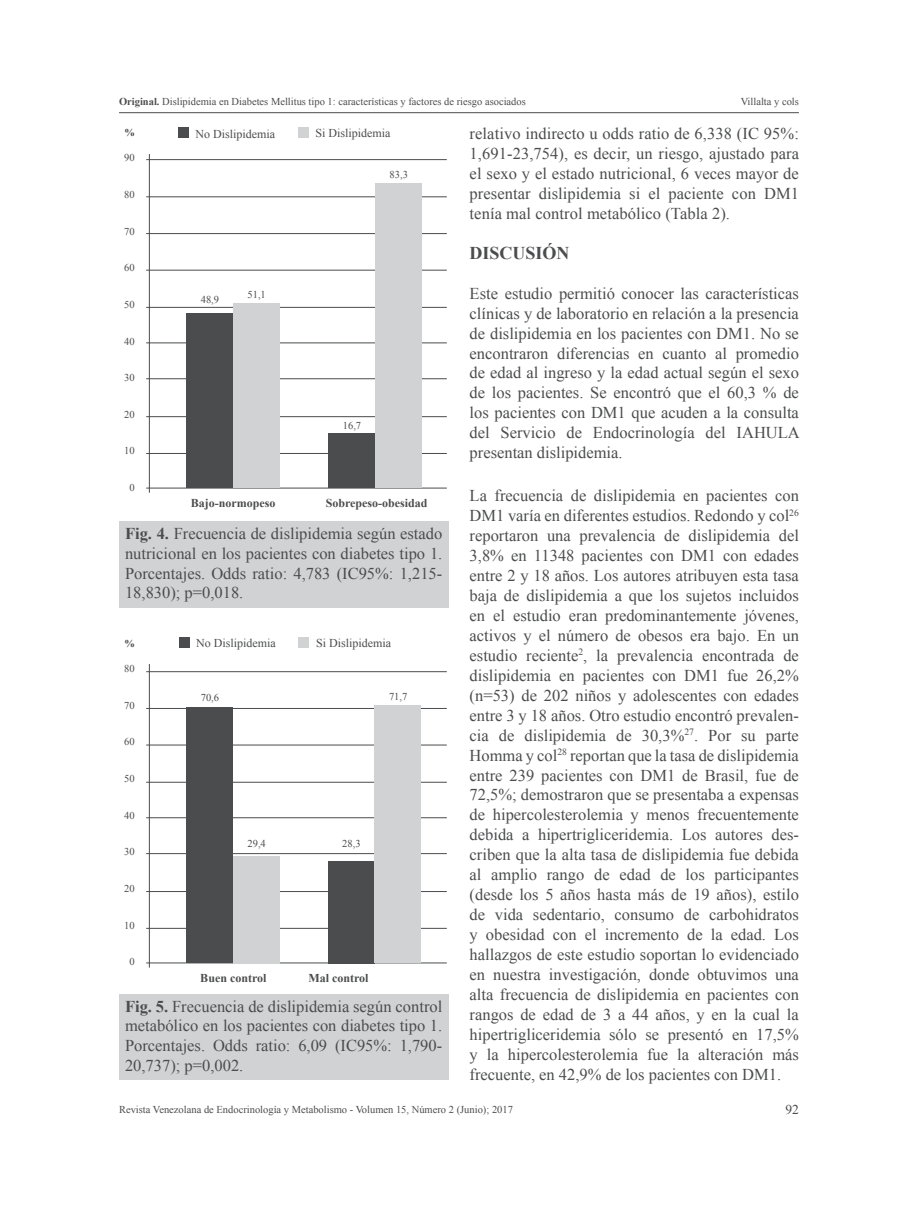
<style>
.page{position:relative;width:918px;height:1212px;background:#fff}
.page>*{position:absolute;margin:0;border:0;box-sizing:border-box;transform-origin:0 0}
.subtitulos{font:700 18px "Times New Roman";color:#4b4c4d}
.contenido_general{font:16.5px/20px "Times New Roman";color:#4b4c4d;text-align:justify}
.tabla{font:16.5px/19.8px "Times New Roman";color:#4b4c4d;text-align:justify}
.t1{font:13.5px "Times New Roman";color:#4b4c4d}
.figura{font:12px "Times New Roman";color:#4b4c4d}
.figura-2{font:700 12px "Times New Roman";color:#4b4c4d}
.figura-3{font:10.5px "Times New Roman";color:#4b4c4d}
.figura-4{font:700 10.5px "Times New Roman";color:#4b4c4d}
.s1{font-weight:700}
</style>
<div class="page">
<hr style="left:119px;top:112px;width:680px;height:1px;background:#4b4c4d">
<div style="left:119px;top:521px;width:329px;height:87px;background:#d1d2d4"></div>
<hr style="left:149px;top:154px;width:1px;height:339px;background:#4b4c4d">
<hr style="left:146px;top:270px;width:301px;height:1px;background:#4b4c4d">
<hr style="left:146px;top:307px;width:301px;height:1px;background:#4b4c4d">
<hr style="left:146px;top:343px;width:301px;height:1px;background:#4b4c4d">
<hr style="left:146px;top:378px;width:301px;height:1px;background:#4b4c4d">
<hr style="left:146px;top:416px;width:301px;height:1px;background:#4b4c4d">
<hr style="left:146px;top:453px;width:301px;height:1px;background:#4b4c4d">
<hr style="left:146px;top:488px;width:301px;height:1px;background:#4b4c4d">
<hr style="left:146px;top:233px;width:301px;height:1px;background:#4b4c4d">
<hr style="left:146px;top:197px;width:301px;height:1px;background:#4b4c4d">
<hr style="left:146px;top:159px;width:301px;height:1px;background:#4b4c4d">
<div style="left:186px;top:314px;width:47px;height:174px;background:#4b4c4d"></div>
<div style="left:233px;top:303px;width:47px;height:185px;background:#d1d2d4"></div>
<div style="left:329px;top:433px;width:46px;height:55px;background:#4b4c4d"></div>
<div style="left:375px;top:184px;width:47px;height:304px;background:#d1d2d4"></div>
<div style="left:179px;top:128px;width:10px;height:10px;background:#4b4c4d"></div>
<div style="left:298px;top:128px;width:10px;height:10px;background:#d1d2d4"></div>
<div style="left:119px;top:994px;width:329px;height:86px;background:#d1d2d4"></div>
<div style="left:328px;top:861px;width:47px;height:102px;background:#4b4c4d"></div>
<hr style="left:149px;top:664px;width:1px;height:303px;background:#4b4c4d">
<hr style="left:146px;top:745px;width:301px;height:1px;background:#4b4c4d">
<hr style="left:146px;top:782px;width:301px;height:1px;background:#4b4c4d">
<hr style="left:146px;top:817px;width:301px;height:1px;background:#4b4c4d">
<hr style="left:146px;top:853px;width:301px;height:1px;background:#4b4c4d">
<hr style="left:146px;top:891px;width:301px;height:1px;background:#4b4c4d">
<hr style="left:146px;top:928px;width:301px;height:1px;background:#4b4c4d">
<hr style="left:146px;top:963px;width:301px;height:1px;background:#4b4c4d">
<hr style="left:146px;top:708px;width:301px;height:1px;background:#4b4c4d">
<hr style="left:146px;top:671px;width:301px;height:1px;background:#4b4c4d">
<div style="left:186px;top:708px;width:47px;height:255px;background:#4b4c4d"></div>
<div style="left:233px;top:856px;width:47px;height:107px;background:#d1d2d4"></div>
<div style="left:375px;top:705px;width:46px;height:258px;background:#d1d2d4"></div>
<div style="left:179px;top:637px;width:10px;height:11px;background:#4b4c4d"></div>
<div style="left:299px;top:637px;width:10px;height:10px;background:#d1d2d4"></div>
<p class="figura-3" style="left:119px;top:95px;width:408px"><span class="s1">Original.</span> Dislipidemia en Diabetes Mellitus tipo 1: características y factores de riesgo asociados</p>
<p class="figura-3" style="left:741px;top:95px;width:60px">Villalta y cols</p>
<p class="figura-4" style="left:124px;top:125px;width:12px">%</p>
<p class="figura" style="left:195px;top:125px;width:81px">No Dislipidemia</p>
<p class="figura" style="left:315px;top:125px;width:77px">Si Dislipidemia</p>
<p class="figura-3" style="left:124px;top:151px;width:12px">90</p>
<p class="figura-3" style="left:124px;top:187px;width:12px">80</p>
<p class="figura-3" style="left:124px;top:224px;width:12px">70</p>
<p class="figura-3" style="left:124px;top:261px;width:12px">60</p>
<p class="figura-3" style="left:124px;top:297px;width:12px">50</p>
<p class="figura-3" style="left:124px;top:334px;width:12px">40</p>
<p class="figura-3" style="left:124px;top:370px;width:12px">30</p>
<p class="figura-3" style="left:124px;top:407px;width:12px">20</p>
<p class="figura-3" style="left:124px;top:444px;width:12px">10</p>
<p class="figura-3" style="left:130px;top:480px;width:7px">0</p>
<p class="figura-3" style="left:201px;top:293px;width:20px">48,9</p>
<p class="figura-3" style="left:248px;top:287px;width:20px">51,1</p>
<p class="figura-3" style="left:390px;top:167px;width:20px">83,3</p>
<p class="figura-3" style="left:343px;top:418px;width:20px">16,7</p>
<p class="figura-2" style="left:191px;top:494px;width:86px">Bajo-normopeso</p>
<p class="figura-2" style="left:326px;top:494px;width:103px">Sobrepeso-obesidad</p>
<p class="tabla" style="left:125px;top:523px;width:319px"><span class="s1">Fig. 4.</span> Frecuencia de dislipidemia según estado nutricional en los pacientes con diabetes tipo 1.<br>Porcentajes. Odds ratio: 4,783 (IC95%: 1,215- 18,830); p=0,018.</p>
<p class="figura-4" style="left:124px;top:636px;width:12px">%</p>
<p class="figura" style="left:196px;top:635px;width:81px">No Dislipidemia</p>
<p class="figura" style="left:316px;top:635px;width:77px">Si Dislipidemia</p>
<p class="figura-3" style="left:124px;top:662px;width:12px">80</p>
<p class="figura-3" style="left:124px;top:698px;width:12px">70</p>
<p class="figura-3" style="left:124px;top:735px;width:12px">60</p>
<p class="figura-3" style="left:124px;top:771px;width:12px">50</p>
<p class="figura-3" style="left:124px;top:808px;width:12px">40</p>
<p class="figura-3" style="left:124px;top:845px;width:12px">30</p>
<p class="figura-3" style="left:124px;top:881px;width:12px">20</p>
<p class="figura-3" style="left:124px;top:918px;width:12px">10</p>
<p class="figura-3" style="left:130px;top:954px;width:7px">0</p>
<p class="figura-3" style="left:201px;top:691px;width:20px">70,6</p>
<p class="figura-3" style="left:389px;top:690px;width:20px">71,7</p>
<p class="figura-3" style="left:248px;top:837px;width:20px">29,4</p>
<p class="figura-3" style="left:342px;top:836px;width:20px">28,3</p>
<p class="figura-2" style="left:200px;top:969px;width:68px">Buen control</p>
<p class="figura-2" style="left:308px;top:969px;width:62px">Mal control</p>
<p class="tabla" style="left:125px;top:996px;width:319px"><span class="s1">Fig. 5.</span> Frecuencia de dislipidemia según control metabólico en los pacientes con diabetes tipo 1.<br>Porcentajes. Odds ratio: 6,09 (IC95%: 1,790- 20,737); p=0,002.</p>
<p class="contenido_general" style="left:470px;top:123px;width:331px">relativo indirecto u odds ratio de 6,338 (IC 95%:<br>1,691-23,754), es decir, un riesgo, ajustado para el sexo y el estado nutricional, 6 veces mayor de presentar dislipidemia si el paciente con DM1 tenía mal control metabólico (Tabla 2).</p>
<p class="subtitulos" style="left:470px;top:240px;width:102px">DISCUSIÓN</p>
<p class="contenido_general" style="left:470px;top:283px;width:332px">Este estudio permitió conocer las características clínicas y de laboratorio en relación a la presencia de dislipidemia en los pacientes con DM1. No se encontraron diferencias en cuanto al promedio de edad al ingreso y la edad actual según el sexo de los pacientes. Se encontró que el 60,3 % de los pacientes con DM1 que acuden a la consulta del Servicio de Endocrinología del IAHULA presentan dislipidemia.</p>
<p class="contenido_general" style="left:470px;top:485px;width:331px">La frecuencia de dislipidemia en pacientes con DM1 varía en diferentes estudios. Redondo y col<sup>26 </sup>reportaron una prevalencia de dislipidemia del 3,8% en 11348 pacientes con DM1 con edades entre 2 y 18 años. Los autores atribuyen esta tasa baja de dislipidemia a que los sujetos incluidos en el estudio eran predominantemente jóvenes, activos y el número de obesos era bajo. En un estudio reciente<sup>2</sup>, la prevalencia encontrada de dislipidemia en pacientes con DM1 fue 26,2% (n=53) de 202 niños y adolescentes con edades entre 3 y 18 años. Otro estudio encontró prevalen&shy;cia de dislipidemia de 30,3%<sup>27</sup>. Por su parte Homma y col<sup>28</sup> reportan que la tasa de dislipidemia entre 239 pacientes con DM1 de Brasil, fue de 72,5%; demostraron que se presentaba a expensas de hipercolesterolemia y menos frecuentemente debida a hipertrigliceridemia. Los autores des&shy;criben que la alta tasa de dislipidemia fue debida al amplio rango de edad de los participantes (desde los 5 años hasta más de 19 años), estilo de vida sedentario, consumo de carbohidratos y obesidad con el incremento de la edad. Los hallazgos de este estudio soportan lo evidenciado en nuestra investigación, donde obtuvimos una alta frecuencia de dislipidemia en pacientes con rangos de edad de 3 a 44 años, y en la cual la hipertrigliceridemia sólo se presentó en 17,5% y la hipercolesterolemia fue la alteración más frecuente, en 42,9% de los pacientes con DM1.</p>
<p class="figura-3" style="left:119px;top:1102px;width:395px">Revista Venezolana de Endocrinología y Metabolismo - Volumen 15, Número 2 (Junio); 2017</p>
<p class="t1" style="left:785px;top:1100px;width:15px">92</p>
</div>
